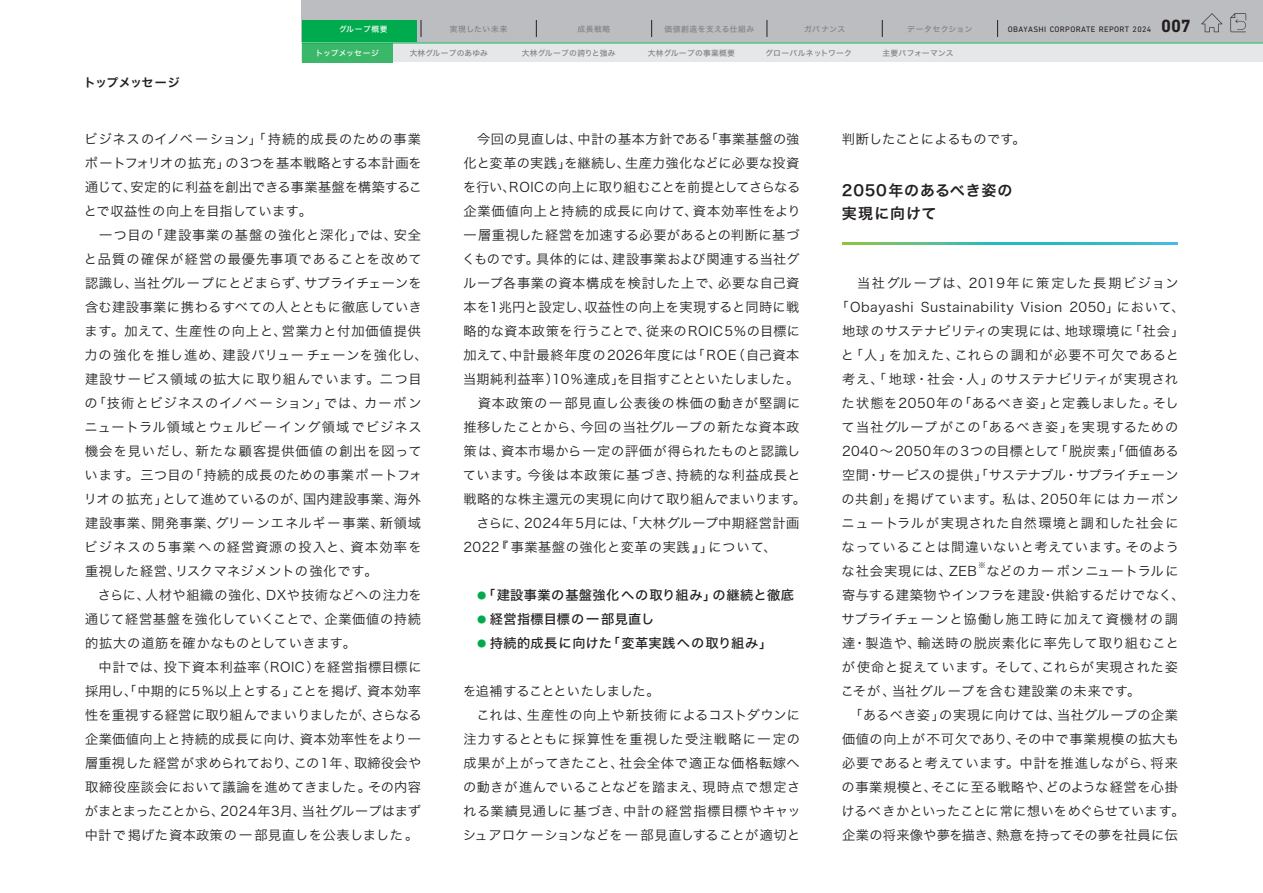
<style>
.page{position:relative;width:1263px;height:893px;background:#fff}
.page>*{position:absolute;margin:0;border:0;box-sizing:border-box;transform-origin:0 0}
.t1{font:15px/22.5px "Hira Kaku Std N W6";letter-spacing:.05em;color:#231f20}
.t2{font:13.2px/24px "Hira Kaku Std N W3";letter-spacing:.04em;color:#231f20}
.t3{font:13.2px "Hira Kaku Std N W5";letter-spacing:.03em;color:#231f20}
.t4{font:13.2px "Hira Kaku Std N W3";letter-spacing:.065em;color:#231f20}
.t5{font:13.2px "Hira Kaku Std N W3";letter-spacing:.005em;color:#231f20}
.t6{font:13.2px "Hira Kaku Std N W3";letter-spacing:.07em;color:#231f20}
.t7{font:13.2px "Hira Kaku Std N W3";letter-spacing:.095em;color:#231f20}
.t8{font:13.2px "Hira Kaku Std N W3";letter-spacing:.08em;color:#231f20}
.t9{font:13.2px "Hira Kaku Std N W3";color:#231f20}
.t10{font:12px "Hira Kaku Std N W6";letter-spacing:-.04em;color:#231f20}
.t11{font:8.1px "DIN Next LT Pro";letter-spacing:.04em;color:#231f20}
.t12{font:7.8px "Hira Kaku Std N W5";letter-spacing:.02em;color:#808285}
.t13{font:7.8px "Hira Kaku Std N W5";letter-spacing:.06em;color:#808285}
.t14{font:7.8px "Hira Kaku Std N W5";color:#808285}
.t15{font:7.8px "Hira Kaku Std N W5";letter-spacing:.04em;color:#808285}
.t16{font:7.8px "Hira Kaku Std N W5";letter-spacing:.07em;color:#808285}
.t17{font:7.8px "Hira Kaku Std N W5";color:#fff}
.t18{font:7.8px "Hira Kaku Std N W5";letter-spacing:.08em;color:#808285}
.t19{font:7.8px "Hira Kaku Std N W5";letter-spacing:.035em;color:#fff}
.t20{font:7.65px "Hira Kaku Std N W3";color:#231f20}
.s1{font-weight:700;font-size:18px}
.s2{font-size:9.3px;color:#00ab4d}
</style>
<div class="page">
<svg style="left:842px;top:242px;width:336px;height:2px"></svg>
<div style="left:302px;top:0;width:961px;height:43px;background:#bcbdc0"></div>
<svg style="left:997px;top:20px;width:1px;height:17px"></svg>
<svg style="left:882px;top:20px;width:1px;height:17px"></svg>
<svg style="left:767px;top:20px;width:1px;height:17px"></svg>
<svg style="left:651px;top:20px;width:1px;height:17px"></svg>
<svg style="left:536px;top:20px;width:1px;height:17px"></svg>
<svg style="left:421px;top:20px;width:1px;height:17px"></svg>
<svg style="left:1201px;top:13px;width:21px;height:19px"></svg>
<svg style="left:1230px;top:13px;width:16px;height:19px"></svg>
<div style="left:302px;top:20px;width:114px;height:23px;background:#00ab4d"></div>
<div style="left:302px;top:43px;width:961px;height:19px;background:#e6e7e9"></div>
<div style="left:302px;top:43px;width:91px;height:19px;background:#3bb769"></div>
<hr style="left:302px;top:43px;width:961px;height:1px;background:#00ab4d">
<p class="t10" style="left:84px;top:73px;width:97px">トップメッセージ</p>
<p class="t19" style="left:339px;top:23px;width:50px">グループ概要</p>
<p class="t18" style="left:450px;top:23px;width:59px">実現したい未来</p>
<p class="t15" style="left:578px;top:23px;width:34px">成長戦略</p>
<p class="t13" style="left:664px;top:23px;width:91px">価値創造を支える仕組み</p>
<p class="t15" style="left:804px;top:23px;width:43px">ガバナンス</p>
<p class="t16" style="left:907px;top:23px;width:67px">データセクション</p>
<p class="t11" style="left:1008px;top:24px;width:184px">OBAYASHI CORPORATE REPORT 2024 <span class="s1">007</span></p>
<p class="t17" style="left:316px;top:47px;width:65px">トップメッセージ</p>
<p class="t14" style="left:410px;top:47px;width:80px">大林グループのあゆみ</p>
<p class="t12" style="left:522px;top:47px;width:95px">大林グループの誇りと強み</p>
<p class="t12" style="left:648px;top:47px;width:88px">大林グループの事業概要</p>
<p class="t12" style="left:765px;top:47px;width:88px">グローバルネットワーク</p>
<p class="t12" style="left:882px;top:47px;width:73px">主要パフォーマンス</p>
<p class="t2" style="left:84px;top:127px;width:345px">ビジネスのイノベーション」「持続的成長のための事業ポートフォリオの拡充」の3つを基本戦略とする本計画を通じて、安定的に利益を創出できる事業基盤を構築することで収益性の向上を目指しています。<br>　一つ目の「建設事業の基盤の強化と深化」では、安全と品質の確保が経営の最優先事項であることを改めて認識し、当社グループにとどまらず、サプライチェーンを含む建設事業に携わるすべての人とともに徹底していきます。加えて、生産性の向上と、営業力と付加価値提供力の強化を推し進め、建設バリューチェーンを強化し、建設サービス領域の拡大に取り組んでいます。二つ目の「技術とビジネスのイノベーション」では、カーボンニュートラル領域とウェルビーイング領域でビジネス機会を見いだし、新たな顧客提供価値の創出を図っています。三つ目の「持続的成長のための事業ポートフォリオの拡充」として進めているのが、国内建設事業、海外建設事業、開発事業、グリーンエネルギー事業、新領域ビジネスの5事業への経営資源の投入と、資本効率を重視した経営、リスクマネジメントの強化です。<br>　さらに、人材や組織の強化、DXや技術などへの注力を通じて経営基盤を強化していくことで、企業価値の持続的拡大の道筋を確かなものとしていきます。<br>　中計では、投下資本利益率（ROIC）を経営指標目標に採用し、「中期的に５％以上とする」ことを掲げ、資本効率性を重視する経営に取り組んでまいりましたが、さらなる企業価値向上と持続的成長に向け、資本効率性をより一層重視した経営が求められており、この1年、取締役会や取締役座談会において議論を進めてきました。その内容がまとまったことから、2024年3月、当社グループはまず中計で掲げた資本政策の一部見直しを公表しました。</p>
<p class="t2" style="left:462px;top:127px;width:345px">　今回の見直しは、中計の基本方針である「事業基盤の強化と変革の実践」を継続し、生産力強化などに必要な投資を行い、ROICの向上に取り組むことを前提としてさらなる企業価値向上と持続的成長に向けて、資本効率性をより一層重視した経営を加速する必要があるとの判断に基づくものです。具体的には、建設事業および関連する当社グループ各事業の資本構成を検討した上で、必要な自己資本を1兆円と設定し、収益性の向上を実現すると同時に戦略的な資本政策を行うことで、従来のROIC5％の目標に加えて、中計最終年度の2026年度には「ROE（自己資本当期純利益率）10％達成」を目指すことといたしました。　資本政策の一部見直し公表後の株価の動きが堅調に推移したことから、今回の当社グループの新たな資本政策は、資本市場から一定の評価が得られたものと認識しています。今後は本政策に基づき、持続的な利益成長と戦略的な株主還元の実現に向けて取り組んでまいります。　さらに、2024年５月には、「大林グループ中期経営計画<br>2022『事業基盤の強化と変革の実践』」について、</p>
<p class="t3" style="left:477px;top:585px;width:318px"><span class="s2">●</span>「建設事業の基盤強化への取り組み」の継続と徹底</p>
<p class="t3" style="left:477px;top:609px;width:179px"><span class="s2">●</span> 経営指標目標の一部見直し</p>
<p class="t3" style="left:477px;top:633px;width:297px"><span class="s2">●</span> 持続的成長に向けた「変革実践への取り組み」</p>
<p class="t2" style="left:463px;top:679px;width:339px">を追補することといたしました。<br>　これは、生産性の向上や新技術によるコストダウンに注力するとともに採算性を重視した受注戦略に一定の成果が上がってきたこと、社会全体で適正な価格転嫁への動きが進んでいることなどを踏まえ、現時点で想定される業績見通しに基づき、中計の経営指標目標やキャッシュアロケーションなどを一部見直しすることが適切と</p>
<p class="t9" style="left:842px;top:129px;width:185px">判断したことによるものです。</p>
<p class="t1" style="left:842px;top:180px;width:172px">2050年のあるべき姿の実現に向けて</p>
<p class="t7" style="left:842px;top:273px;width:338px">　当社グループは、2019年に策定した長期ビジョン</p>
<p class="t2" style="left:835px;top:295px;width:351px">「Obayashi Sustainability Vision 2050」において、</p>
<p class="t2" style="left:842px;top:319px;width:344px">地球のサステナビリティの実現には、地球環境に「社会」</p>
<p class="t8" style="left:841px;top:345px;width:340px">と「人」を加えた、これらの調和が必要不可欠であると</p>
<p class="t2" style="left:842px;top:367px;width:338px">考え、「地球・社会・人」のサステナビリティが実現され</p>
<p class="t2" style="left:841px;top:391px;width:339px">た状態を2050年の「あるべき姿」と定義しました。そし</p>
<p class="t4" style="left:841px;top:417px;width:338px">て当社グループがこの「あるべき姿」を実現するための</p>
<p class="t2" style="left:842px;top:439px;width:338px">2040～2050年の3つの目標として「脱炭素」「価値ある</p>
<p class="t5" style="left:842px;top:465px;width:338px">空間・サービスの提供」「サステナブル・サプライチェーン</p>
<p class="t6" style="left:841px;top:489px;width:338px">の共創」を掲げています。私は、2050年にはカーボン</p>
<p class="t4" style="left:841px;top:513px;width:339px">ニュートラルが実現された自然環境と調和した社会に</p>
<p class="t2" style="left:842px;top:535px;width:339px">なっていることは間違いないと考えています。そのよう</p>
<p class="t2" style="left:842px;top:559px;width:137px">な社会実現には、ZEB</p>
<p class="t20" style="left:978px;top:560px;width:9px">※</p>
<p class="t2" style="left:841px;top:559px;width:345px;text-indent:146px">などのカーボンニュートラルに寄与する建築物やインフラを建設・供給するだけでなく、サプライチェーンと協働し施工時に加えて資機材の調達・製造や、輸送時の脱炭素化に率先して取り組むことが使命と捉えています。そして、これらが実現された姿こそが、当社グループを含む建設業の未来です。<br>　「あるべき姿」の実現に向けては、当社グループの企業価値の向上が不可欠であり、その中で事業規模の拡大も必要であると考えています。中計を推進しながら、将来の事業規模と、そこに至る戦略や、どのような経営を心掛けるべきかといったことに常に想いをめぐらせています。企業の将来像や夢を描き、熱意を持ってその夢を社員に伝</p>
</div>
